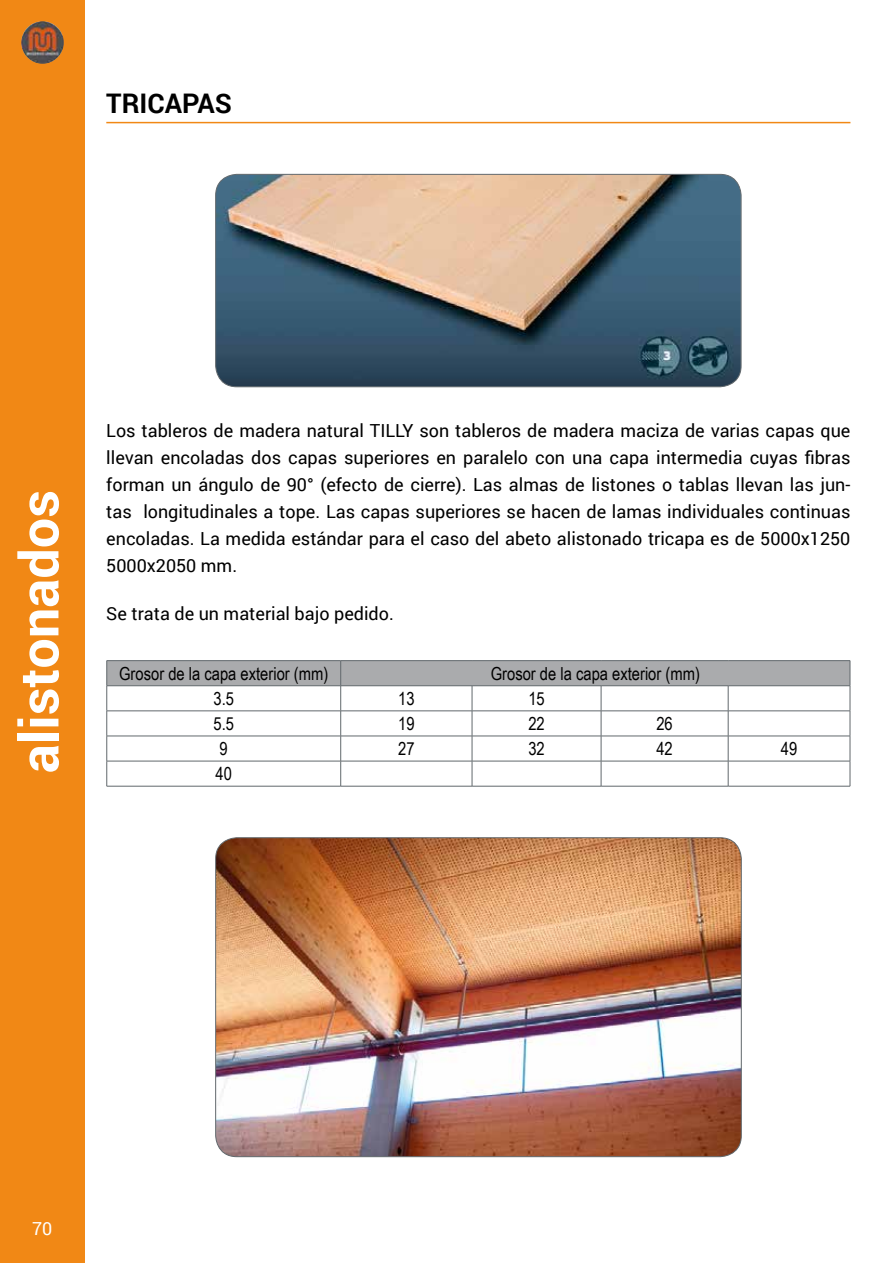
<style>
.page{position:relative;width:893px;height:1263px;background:#fff}
.page>*{position:absolute;margin:0;border:0;box-sizing:border-box;transform-origin:0 0}
.t1{font:700 54px "Roboto";color:#fff}
.titulo_sección{font:700 27px "Roboto";color:#000}
.parrafos_normales{font:18px/27px "Roboto";color:#000;text-align:justify}
.interiores-tabla{font:18px "Arial Narrow";color:#000}
.t2{font:18px "Roboto";color:#fff}
</style>
<div class="page">
<img style="left:216px;top:838px;width:525px;height:319px">
<img style="left:216px;top:174px;width:525px;height:213px">
<div style="left:215px;top:174px;width:526px;height:213px;border:1px solid #61686c;border-radius:21px"></div>
<div style="left:0;top:0;width:85px;height:1263px;background:#f18815"></div>
<img style="left:21px;top:21px;width:43px;height:43px;border-radius:21px">
<hr style="left:106px;top:122px;width:744px;height:1px;background:#f18815">
<hr style="left:107px;top:660px;width:234px;height:1px;background:#61686c">
<hr style="left:107px;top:786px;width:234px;height:1px;background:#61686c">
<hr style="left:341px;top:786px;width:131px;height:1px;background:#61686c">
<hr style="left:472px;top:786px;width:129px;height:1px;background:#61686c">
<hr style="left:601px;top:786px;width:127px;height:1px;background:#61686c">
<hr style="left:728px;top:786px;width:122px;height:1px;background:#61686c">
<hr style="left:341px;top:660px;width:131px;height:1px;background:#61686c">
<svg style="left:107px;top:661px;width:744px;height:125px"></svg>
<hr style="left:472px;top:660px;width:129px;height:1px;background:#61686c">
<hr style="left:601px;top:660px;width:127px;height:1px;background:#61686c">
<hr style="left:728px;top:660px;width:122px;height:1px;background:#61686c">
<hr style="left:341px;top:685px;width:131px;height:1px;background:#61686c">
<hr style="left:472px;top:685px;width:129px;height:1px;background:#61686c">
<hr style="left:601px;top:685px;width:127px;height:1px;background:#61686c">
<hr style="left:728px;top:685px;width:122px;height:1px;background:#61686c">
<p class="titulo_sección" style="left:106px;top:85px;width:127px">TRICAPAS</p>
<h1 class="t1" style="left:1px;top:773px;width:285px;rotate:-90deg">alistonados</h1>
<p class="parrafos_normales" style="left:106px;top:416px;width:746px">Los tableros de madera natural TILLY son tableros de madera maciza de varias capas que llevan encoladas dos capas superiores en paralelo con una capa intermedia cuyas fibras forman un ángulo de 90° (efecto de cierre). Las almas de listones o tablas llevan las jun&shy;tas longitudinales a tope. Las capas superiores se hacen de lamas individuales continuas encoladas. La medida estándar para el caso del abeto alistonado tricapa es de 5000x1250<br>5000x2050 mm.</p>
<p class="parrafos_normales" style="left:106px;top:599px;width:289px">Se trata de un material bajo pedido.</p>
<p class="interiores-tabla" style="left:119px;top:660px;width:211px">Grosor de la capa exterior (mm)</p>
<p class="interiores-tabla" style="left:491px;top:660px;width:211px">Grosor de la capa exterior (mm)</p>
<p class="interiores-tabla" style="left:213px;top:685px;width:22px">3.5</p>
<p class="interiores-tabla" style="left:398px;top:685px;width:18px">13</p>
<p class="interiores-tabla" style="left:528px;top:685px;width:18px">15</p>
<p class="interiores-tabla" style="left:213px;top:710px;width:22px">5.5</p>
<p class="interiores-tabla" style="left:398px;top:710px;width:18px">19</p>
<p class="interiores-tabla" style="left:528px;top:710px;width:18px">22</p>
<p class="interiores-tabla" style="left:656px;top:710px;width:18px">26</p>
<p class="interiores-tabla" style="left:220px;top:735px;width:10px">9</p>
<p class="interiores-tabla" style="left:398px;top:735px;width:18px">27</p>
<p class="interiores-tabla" style="left:528px;top:735px;width:18px">32</p>
<p class="interiores-tabla" style="left:656px;top:735px;width:18px">42</p>
<p class="interiores-tabla" style="left:781px;top:735px;width:18px">49</p>
<p class="interiores-tabla" style="left:216px;top:761px;width:18px">40</p>
<p class="t2" style="left:32px;top:1216px;width:22px">70</p>
</div>
